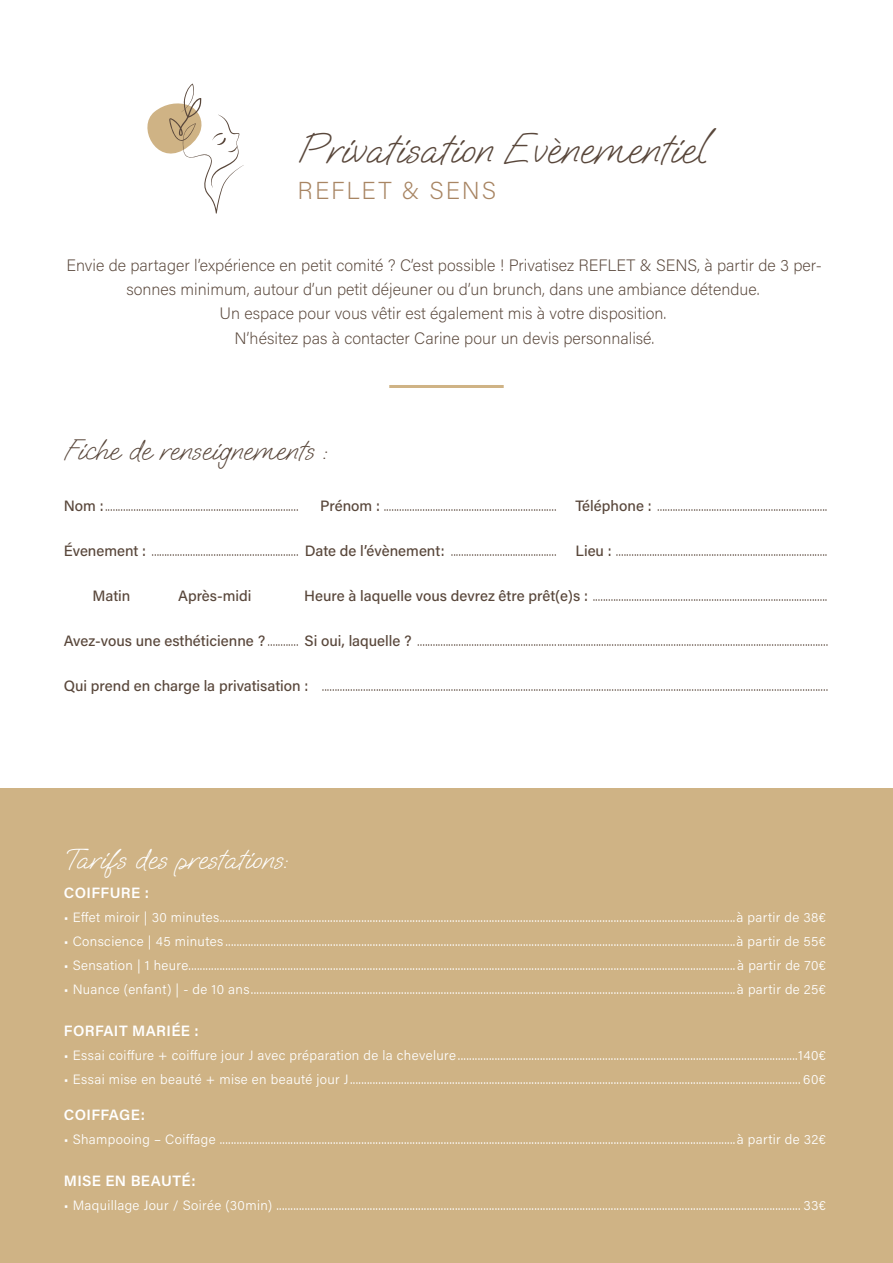
<style>
.page{position:relative;width:893px;height:1263px;background:#fff}
.page>*{position:absolute;margin:0;border:0;box-sizing:border-box;transform-origin:0 0}
.t1{font:43.95px "Oooh Baby";color:#59473b}
.t2{font:30px "Oooh Baby";color:#59473b}
.t3{font:30px "Oooh Baby";color:#fff}
.t4{font:200 24.45px "Acumin Pro";letter-spacing:.075em;color:#a88563}
.t5{font:200 16.5px/24px "Acumin Pro";color:#59473b;text-align:center}
.t6{font:200 15px "Acumin Pro";color:#59473b}
.t7{font:600 15px "Acumin Pro";letter-spacing:.025em;color:#fff}
.t8{font:500 15px "Acumin Pro";color:#59473b}
.t9{font:300 13.5px "Acumin Pro";letter-spacing:.025em;color:#fff}
.s1{font-weight:500}
</style>
<div class="page">
<div style="left:0;top:789px;width:893px;height:474px;background:#cfb385"></div>
<svg style="left:147px;top:84px;width:97px;height:130px"></svg>
<hr style="left:389px;top:385px;width:115px;height:3px;background:#cfb385">
<h1 class="t1" style="left:298px;top:117px;width:410px">Privatisation Evènementiel</h1>
<h3 class="t4" style="left:298px;top:174px;width:200px">REFLET &amp; SENS</h3>
<p class="t5" style="left:67px;top:253px;width:757px">Envie de partager l’expérience en petit comité ? C’est possible ! Privatisez REFLET &amp; SENS, à partir de 3 per&shy;sonnes minimum, autour d’un petit déjeuner ou d’un brunch, dans une ambiance détendue.<br>Un espace pour vous vêtir est également mis à votre disposition.<br>N’hésitez pas à contacter Carine pour un devis personnalisé.</p>
<h2 class="t2" style="left:64px;top:429px;width:265px">Fiche de renseignements :</h2>
<p class="t6" style="left:64px;top:495px;width:236px"><span class="s1">Nom :</span>...........................................................................</p>
<p class="t6" style="left:320px;top:495px;width:509px"><span class="s1">Prénom :</span> ................................................................... <span class="s1">Téléphone :</span> ..................................................................</p>
<p class="t6" style="left:64px;top:540px;width:765px"><span class="s1">Évenement :</span> ......................................................... <span class="s1">Date de l’évènement:</span> ......................................... <span class="s1">Lieu :</span> ..................................................................................</p>
<p class="t8" style="left:93px;top:585px;width:39px">Matin</p>
<p class="t8" style="left:178px;top:585px;width:75px">Après-midi</p>
<p class="t6" style="left:304px;top:585px;width:525px"><span class="s1">Heure à laquelle vous devrez être prêt(e)s :</span> ...........................................................................................</p>
<p class="t6" style="left:64px;top:630px;width:766px"><span class="s1">Avez-vous une esthéticienne ?</span> ............ <span class="s1">Si oui, laquelle ?</span> ...............................................................................................................................................................</p>
<p class="t6" style="left:64px;top:675px;width:766px"><span class="s1">Qui prend en charge la privatisation :</span> ....................................................................................................................................................................................................</p>
<h2 class="t3" style="left:64px;top:838px;width:226px">Tarifs des prestations:</h2>
<p class="t7" style="left:64px;top:883px;width:87px">COIFFURE :</p>
<p class="t9" style="left:64px;top:908px;width:764px">• Effet miroir | 30 minutes......................................................................................................................................................................................à partir de 38€</p>
<p class="t9" style="left:64px;top:932px;width:764px">• Conscience | 45 minutes ....................................................................................................................................................................................à partir de 55€</p>
<p class="t9" style="left:64px;top:956px;width:764px">• Sensation | 1 heure................................................................................................................................................................................................. à partir de 70€</p>
<p class="t9" style="left:64px;top:980px;width:764px">• Nuance (enfant) | - de 10 ans...........................................................................................................................................................................à partir de 25€</p>
<p class="t7" style="left:64px;top:1021px;width:136px">FORFAIT MARIÉE :</p>
<p class="t9" style="left:64px;top:1046px;width:763px">• Essai coiffure + coiffure jour J avec préparation de la chevelure ........................................................................................................................140€</p>
<p class="t9" style="left:64px;top:1070px;width:763px">• Essai mise en beauté + mise en beauté jour J............................................................................................................................................................... 60€</p>
<p class="t7" style="left:64px;top:1105px;width:83px">COIFFAGE:</p>
<p class="t9" style="left:64px;top:1130px;width:764px">• Shampooing – Coiffage ......................................................................................................................................................................................à partir de 32€</p>
<p class="t7" style="left:64px;top:1171px;width:134px">MISE EN BEAUTÉ:</p>
<p class="t9" style="left:64px;top:1196px;width:764px">• Maquillage Jour / Soirée (30min) ......................................................................................................................................................................................... 33€</p>
</div>
